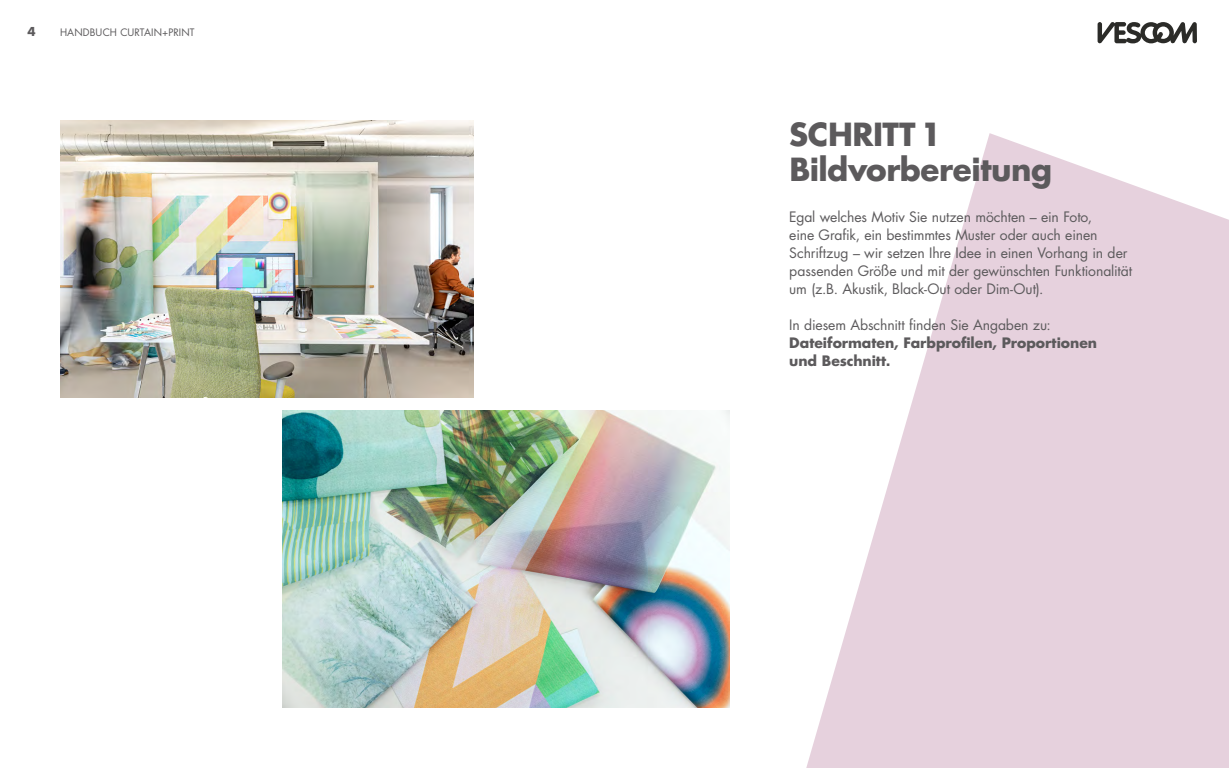
<style>
.page{position:relative;width:1229px;height:768px;background:#fff}
.page>*{position:absolute;margin:0;border:0;box-sizing:border-box;transform-origin:0 0}
.t1{font:700 31px/35px "Futura CESQUARE4";letter-spacing:-.015em;color:#5c5a5c}
.t2{font:14px/18px "Futura CE";letter-spacing:-.01em;color:#5c5a5c}
.t3{font:700 14px/18px "Futura CESQUARE4";letter-spacing:-.005em;color:#5c5a5c}
.t4{font:700 12px "Futura CESQUARE4";color:#5c5a5c}
.t5{font:10px "Futura CE";letter-spacing:.01em;color:#5c5a5c}
</style>
<div class="page">
<img style="left:282px;top:410px;width:447px;height:298px">
<img style="left:60px;top:120px;width:414px;height:278px">
<svg style="left:806px;top:133px;width:423px;height:635px;fill:#e6d1dd"></svg>
<svg style="left:1097px;top:22px;width:100px;height:22px"></svg>
<p class="t4" style="left:27px;top:23px;width:10px">4</p>
<p class="t5" style="left:60px;top:26px;width:136px">HANDBUCH CURTAIN+PRINT</p>
<h1 class="t1" style="left:789px;top:115px;width:264px">SCHRITT 1<br>Bildvorbereitung</h1>
<p class="t2" style="left:789px;top:208px;width:344px">Egal welches Motiv Sie nutzen möchten – ein Foto,<br>eine Grafik, ein bestimmtes Muster oder auch einen Schriftzug – wir setzen Ihre Idee in einen Vorhang in der passenden Größe und mit der gewünschten Funktionalität um (z.B. Akustik, Black-Out oder Dim-Out).</p>
<p class="t2" style="left:789px;top:316px;width:263px">In diesem Abschnitt finden Sie Angaben zu:</p>
<p class="t3" style="left:789px;top:333px;width:309px">Dateiformaten, Farbprofilen, Proportionen und Beschnitt.</p>
</div>
